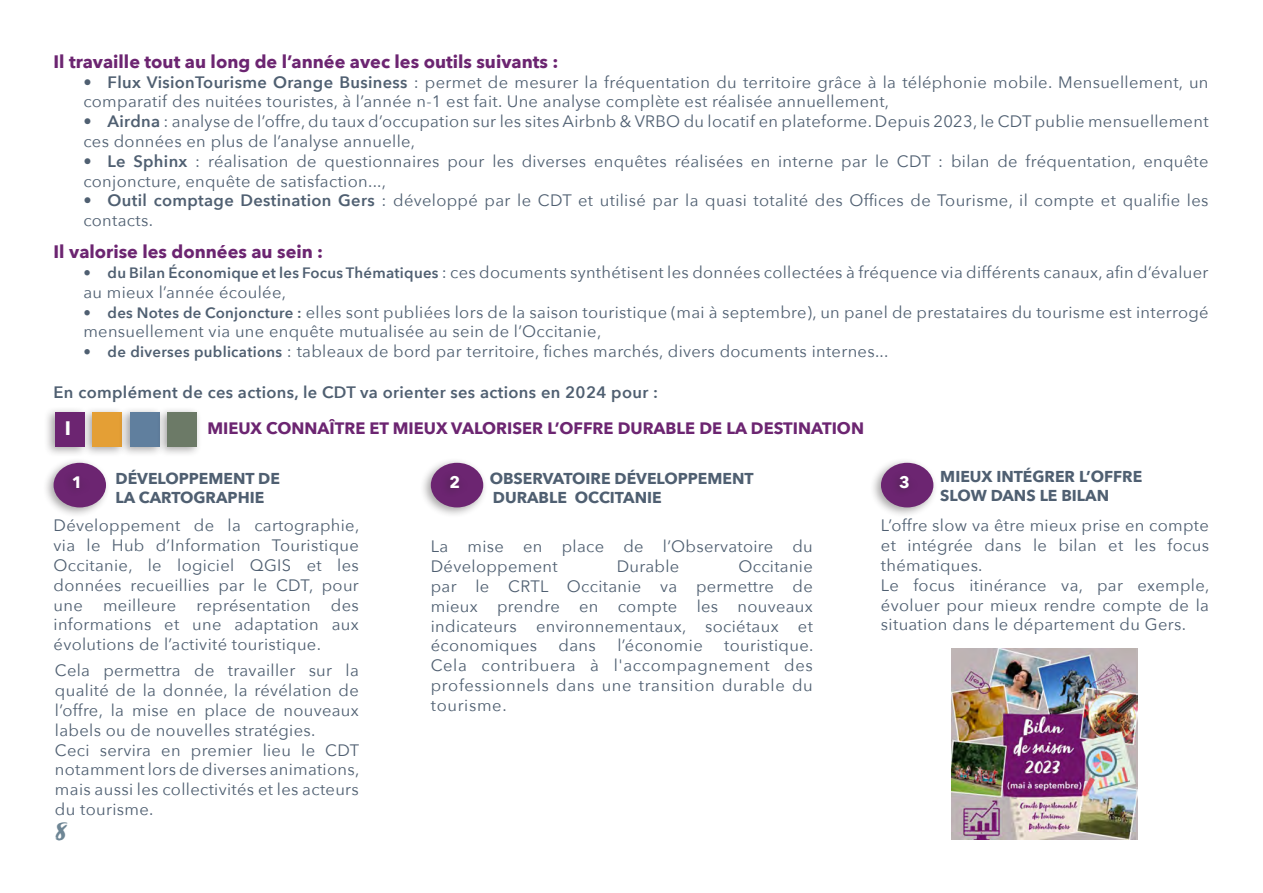
<style>
.page{position:relative;width:1263px;height:893px;background:#fff}
.page>*{position:absolute;margin:0;border:0;box-sizing:border-box;transform-origin:0 0}
.t1{font:28.5px "Zooja Pro";color:#6e8695}
.t2{font:700 19.5px "Avenir Next";color:#fff}
.t3{font:700 18px "Avenir Next";color:#6c2571}
.accroches{font:16.5px/19.8px "Avenir Next";letter-spacing:.02em;color:#4f5f71}
.accroches-2{font:600 16.5px "Avenir Next";letter-spacing:.02em;color:#4f5f71}
.t4{font:700 16.5px "Avenir Next";color:#6c2571}
.accroches-3{font:700 16.5px "Avenir Next";color:#fff}
.t5{font:700 15.75px "Avenir Next";color:#4f5f71}
.s1{font-weight:600}
.s2{font-weight:600;font-size:15px}
</style>
<div class="page">
<img style="left:952px;top:648px;width:186px;height:192px">
<div style="left:81px;top:406px;width:46px;height:51px;background:#231f20;opacity:.4"></div>
<div style="left:92px;top:412px;width:30px;height:34px;background:#e49f35"></div>
<div style="left:44px;top:406px;width:46px;height:52px;background:#231f20;opacity:.4"></div>
<div style="left:55px;top:412px;width:30px;height:34px;background:#6c2571"></div>
<div style="left:118px;top:406px;width:47px;height:51px;background:#231f20;opacity:.4"></div>
<div style="left:130px;top:412px;width:30px;height:34px;background:#607f9e"></div>
<div style="left:156px;top:406px;width:46px;height:51px;background:#231f20;opacity:.4"></div>
<div style="left:167px;top:412px;width:30px;height:34px;background:#6c7a67"></div>
<div style="left:43px;top:457px;width:68px;height:61px;background:#231f20;opacity:.4"></div>
<div style="left:54px;top:463px;width:52px;height:44px;background:#6c2571;border-radius:50%"></div>
<div style="left:420px;top:457px;width:68px;height:61px;background:#231f20;opacity:.4"></div>
<div style="left:431px;top:463px;width:52px;height:44px;background:#6c2571;border-radius:50%"></div>
<div style="left:870px;top:457px;width:68px;height:61px;background:#231f20;opacity:.4"></div>
<div style="left:881px;top:463px;width:52px;height:44px;background:#6c2571;border-radius:50%"></div>
<p class="t3" style="left:54px;top:46px;width:506px">Il travaille tout au long de l’année avec les outils suivants :</p>
<p class="accroches" style="left:83px;top:71px;width:1127px"><span class="s1">• Flux VisionTourisme Orange Business</span> : permet de mesurer la fréquentation du territoire grâce à la téléphonie mobile. Mensuellement, un comparatif des nuitées touristes, à l’année n-1 est fait. Une analyse complète est réalisée annuellement,</p>
<p class="accroches" style="left:83px;top:111px;width:1127px"><span class="s1">• Airdna</span> : analyse de l’offre, du taux d’occupation sur les sites Airbnb &amp; VRBO du locatif en plateforme. Depuis 2023, le CDT publie mensuellement ces données en plus de l’analyse annuelle,</p>
<p class="accroches" style="left:83px;top:150px;width:1127px"><span class="s1">• Le Sphinx</span> : réalisation de questionnaires pour les diverses enquêtes réalisées en interne par le CDT : bilan de fréquentation, enquête conjoncture, enquête de satisfaction...,</p>
<p class="accroches" style="left:83px;top:190px;width:1127px"><span class="s1">• Outil comptage Destination Gers</span> : développé par le CDT et utilisé par la quasi totalité des Offices de Tourisme, il compte et qualifie les contacts.</p>
<p class="t3" style="left:54px;top:236px;width:271px">Il valorise les données au sein :</p>
<p class="accroches" style="left:83px;top:262px;width:1127px"><span class="s2">• du Bilan Économique et les Focus Thématiques</span> : ces documents synthétisent les données collectées à fréquence via différents canaux, afin d’évaluer au mieux l’année écoulée,</p>
<p class="accroches" style="left:83px;top:301px;width:1127px"><span class="s2">• des Notes de Conjoncture :</span> elles sont publiées lors de la saison touristique (mai à septembre), un panel de prestataires du tourisme est interrogé mensuellement via une enquête mutualisée au sein de l’Occitanie,</p>
<p class="accroches" style="left:83px;top:341px;width:807px"><span class="s2">• de diverses publications</span> : tableaux de bord par territoire, fiches marchés, divers documents internes...</p>
<p class="accroches-2" style="left:54px;top:378px;width:606px">En complément de ces actions, le CDT va orienter ses actions en 2024 pour :</p>
<p class="t2" style="left:65px;top:412px;width:8px">I</p>
<p class="t4" style="left:207px;top:414px;width:658px">MIEUX CONNAÎTRE ET MIEUX VALORISER L’OFFRE DURABLE DE LA DESTINATION</p>
<p class="t5" style="left:116px;top:465px;width:166px">DÉVELOPPEMENT DE</p>
<p class="t5" style="left:116px;top:484px;width:150px">LA CARTOGRAPHIE</p>
<p class="t5" style="left:490px;top:465px;width:266px">OBSERVATOIRE DÉVELOPPEMENT</p>
<p class="t5" style="left:493px;top:484px;width:170px">DURABLE OCCITANIE</p>
<p class="accroches-3" style="left:72px;top:467px;width:12px">1</p>
<p class="accroches-3" style="left:449px;top:467px;width:12px">2</p>
<p class="accroches-3" style="left:899px;top:467px;width:12px">3</p>
<p class="t5" style="left:940px;top:462px;width:203px">MIEUX INTÉGRER L’OFFRE</p>
<p class="t5" style="left:940px;top:481px;width:170px">SLOW DANS LE BILAN</p>
<p class="accroches" style="left:54px;top:515px;width:307px;text-align:justify">Développement de la cartographie, via le Hub d’Information Touristique Occitanie, le logiciel QGIS et les données recueillies par le CDT, pour une meilleure représentation des informations et une adaptation aux évolutions de l’activité touristique.</p>
<p class="accroches" style="left:55px;top:660px;width:305px;text-align:justify">Cela permettra de travailler sur la qualité de la donnée, la révélation de l’offre, la mise en place de nouveaux labels ou de nouvelles stratégies.</p>
<p class="accroches" style="left:55px;top:739px;width:306px;text-align:justify">Ceci servira en premier lieu le CDT notamment lors de diverses animations, mais aussi les collectivités et les acteurs du tourisme.</p>
<p class="t1" style="left:56px;top:813px;width:12px">8</p>
<p class="accroches" style="left:431px;top:536px;width:384px">La mise en place de l’Observatoire du<br>Développement</p>
<p class="accroches" style="left:617px;top:556px;width:64px">Durable</p>
<p class="accroches" style="left:431px;top:556px;width:384px;text-align:justify;text-indent:308px">Occitanie par le CRTL Occitanie va permettre de mieux prendre en compte les nouveaux indicateurs environnementaux, sociétaux et économiques</p>
<p class="accroches" style="left:559px;top:635px;width:39px">dans</p>
<p class="accroches" style="left:617px;top:635px;width:87px">l’économie</p>
<p class="accroches" style="left:431px;top:635px;width:384px;text-align:justify;text-indent:293px">touristique.<br>Cela contribuera à l'accompagnement des professionnels dans une transition durable du tourisme.</p>
<p class="accroches" style="left:881px;top:515px;width:330px;text-align:justify">L’offre slow va être mieux prise en compte et intégrée dans le bilan et les focus thématiques.</p>
<p class="accroches" style="left:881px;top:574px;width:330px;text-align:justify">Le focus itinérance va, par exemple, évoluer pour mieux rendre compte de la situation dans le département du Gers.</p>
</div>
